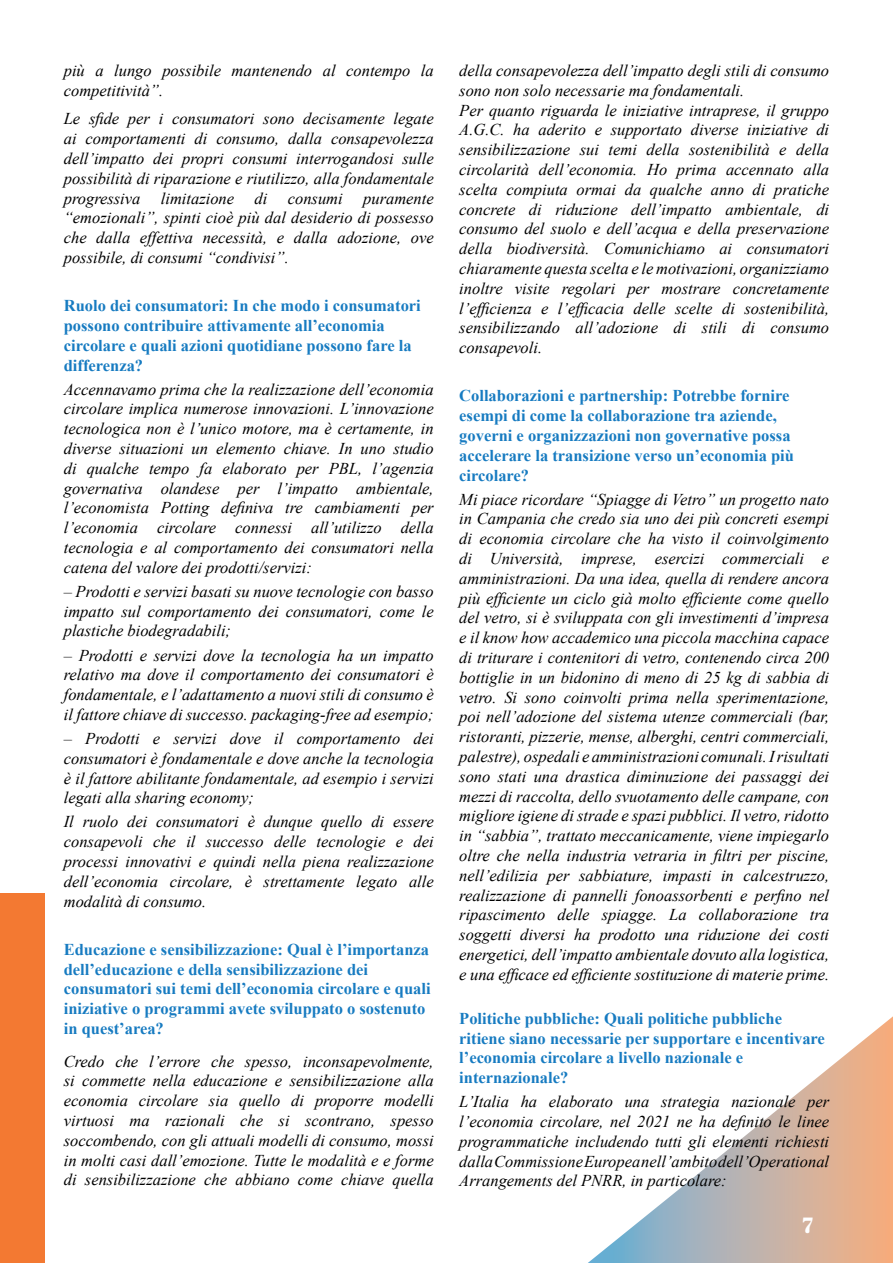
<style>
.page{position:relative;width:893px;height:1263px;background:#fff}
.page>*{position:absolute;margin:0;border:0;box-sizing:border-box;transform-origin:0 0}
.t1{font:800 22.5px "Valencia";color:#fff}
.t2{font:italic 16.5px/19.8px "Times New Roman";color:#000;text-align:justify}
.t3{font:700 16.5px/19.8px "Times New Roman";color:#177bc1}
</style>
<div class="page">
<svg style="left:588px;top:1016px;width:305px;height:247px"></svg>
<div style="left:0;top:894px;width:45px;height:369px;background:#f37932"></div>
<p class="t2" style="left:64px;top:60px;width:371px">più a lungo possibile mantenendo al contempo la competitività”.</p>
<p class="t2" style="left:64px;top:109px;width:371px">Le sfide per i consumatori sono decisamente legate ai comportamenti di consumo, dalla consapevolezza dell’impatto dei propri consumi interrogandosi sulle possibilità di riparazione e riutilizzo, alla fondamentale progressiva limitazione di consumi puramente “emozionali”, spinti cioè più dal desiderio di possesso che dalla effettiva necessità, e dalla adozione, ove possibile, di consumi “condivisi”.</p>
<p class="t3" style="left:64px;top:295px;width:359px">Ruolo dei consumatori: In che modo i consumatori possono contribuire attivamente all’economia circolare e quali azioni quotidiane possono fare la differenza?</p>
<p class="t2" style="left:64px;top:379px;width:371px">Accennavamo prima che la realizzazione dell’economia circolare implica numerose innovazioni. L’innovazione tecnologica non è l’unico motore, ma è certamente, in diverse situazioni un elemento chiave. In uno studio di qualche tempo fa elaborato per PBL, l’agenzia governativa olandese per l’impatto ambientale, l’economista Potting definiva tre cambiamenti per l’economia circolare connessi all’utilizzo della tecnologia e al comportamento dei consumatori nella catena del valore dei prodotti/servizi:</p>
<p class="t2" style="left:64px;top:581px;width:371px">– Prodotti e servizi basati su nuove tecnologie con basso impatto sul comportamento dei consumatori, come le plastiche biodegradabili;</p>
<p class="t2" style="left:64px;top:645px;width:371px">– Prodotti e servizi dove la tecnologia ha un impatto relativo ma dove il comportamento dei consumatori è fondamentale, e l’adattamento a nuovi stili di consumo è il fattore chiave di successo. packaging-free ad esempio;</p>
<p class="t2" style="left:64px;top:728px;width:371px">– Prodotti e servizi dove il comportamento dei consumatori è fondamentale e dove anche la tecnologia è il fattore abilitante fondamentale, ad esempio i servizi legati alla sharing economy;</p>
<p class="t2" style="left:64px;top:812px;width:371px">Il ruolo dei consumatori è dunque quello di essere consapevoli che il successo delle tecnologie e dei processi innovativi e quindi nella piena realizzazione dell’economia circolare, è strettamente legato alle modalità di consumo.</p>
<p class="t3" style="left:64px;top:939px;width:368px">Educazione e sensibilizzazione: Qual è l’importanza dell’educazione e della sensibilizzazione dei consumatori sui temi dell’economia circolare e quali iniziative o programmi avete sviluppato o sostenuto in quest’area?</p>
<p class="t2" style="left:64px;top:1051px;width:371px">Credo che l’errore che spesso, inconsapevolmente, si commette nella educazione e sensibilizzazione alla economia circolare sia quello di proporre modelli virtuosi ma razionali che si scontrano, spesso soccombendo, con gli attuali modelli di consumo, mossi in molti casi dall’emozione. Tutte le modalità e e forme di sensibilizzazione che abbiano come chiave quella</p>
<p class="t2" style="left:459px;top:60px;width:371px;text-align:left">della consapevolezza dell’impatto degli stili di consumo sono non solo necessarie ma fondamentali.<br>Per quanto riguarda le iniziative intraprese, il gruppo A.G.C. ha aderito e supportato diverse iniziative di sensibilizzazione sui temi della sostenibilità e della circolarità dell’economia. Ho prima accennato alla scelta compiuta ormai da qualche anno di pratiche concrete di riduzione dell’impatto ambientale, di consumo del suolo e dell’acqua e della preservazione della biodiversità. Comunichiamo ai consumatori chiaramente questa scelta e le motivazioni, organizziamo inoltre visite regolari per mostrare concretamente l’efficienza e l’efficacia delle scelte di sostenibilità, sensibilizzando all’adozione di stili di consumo consapevoli.</p>
<p class="t3" style="left:459px;top:385px;width:336px">Collaborazioni e partnership: Potrebbe fornire esempi di come la collaborazione tra aziende, governi e organizzazioni non governative possa accelerare la transizione verso un’economia più circolare?</p>
<p class="t2" style="left:459px;top:489px;width:371px">Mi piace ricordare “Spiagge di Vetro” un progetto nato in Campania che credo sia uno dei più concreti esempi di economia circolare che ha visto il coinvolgimento di Università, imprese, esercizi commerciali e amministrazioni. Da una idea, quella di rendere ancora più efficiente un ciclo già molto efficiente come quello del vetro, si è sviluppata con gli investimenti d’impresa e il know how accademico una piccola macchina capace di triturare i contenitori di vetro, contenendo circa 200 bottiglie in un bidonino di meno di 25 kg di sabbia di vetro. Si sono coinvolti prima nella sperimentazione, poi nell’adozione del sistema utenze commerciali (bar, ristoranti, pizzerie, mense, alberghi, centri commerciali, palestre), ospedali e amministrazioni comunali. I risultati sono stati una drastica diminuzione dei passaggi dei mezzi di raccolta, dello svuotamento delle campane, con migliore igiene di strade e spazi pubblici. Il vetro, ridotto in “sabbia”, trattato meccanicamente, viene impiegarlo oltre che nella industria vetraria in filtri per piscine, nell’edilizia per sabbiature, impasti in calcestruzzo, realizzazione di pannelli fonoassorbenti e perfino nel ripascimento delle spiagge. La collaborazione tra soggetti diversi ha prodotto una riduzione dei costi energetici, dell’impatto ambientale dovuto alla logistica, e una efficace ed efficiente sostituzione di materie prime.</p>
<p class="t3" style="left:459px;top:1008px;width:367px">Politiche pubbliche: Quali politiche pubbliche ritiene siano necessarie per supportare e incentivare l’economia circolare a livello nazionale e internazionale?</p>
<p class="t2" style="left:459px;top:1091px;width:371px">L’Italia ha elaborato una strategia nazionale per l’economia circolare, nel 2021 ne ha definito le linee programmatiche includendo tutti gli elementi richiesti dalla Commissione Europea nell’ambito dell’Operational Arrangements del PNRR, in particolare:</p>
<h1 class="t1" style="left:802px;top:1211px;width:13px">7</h1>
</div>
